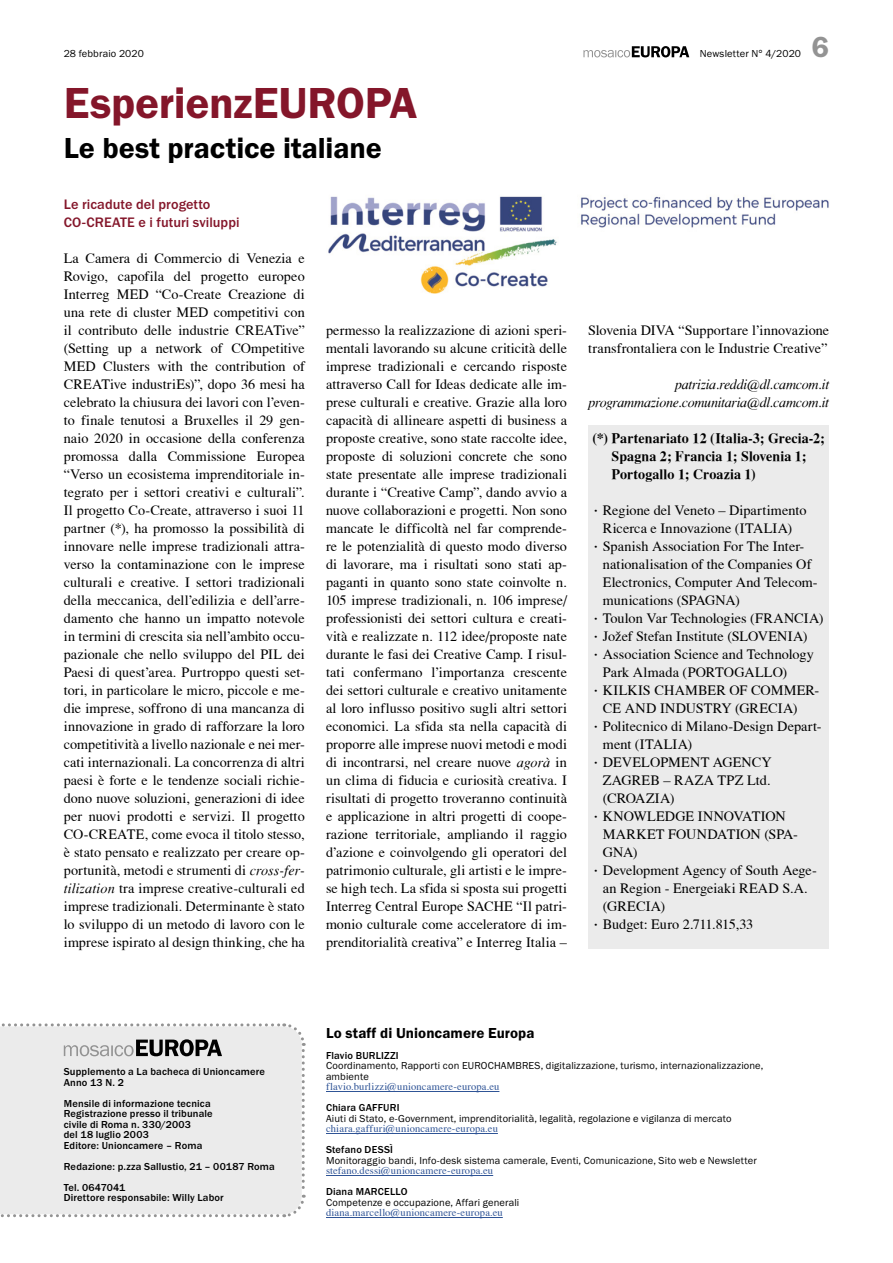
<style>
.page{position:relative;width:893px;height:1263px;background:#fff}
.page>*{position:absolute;margin:0;border:0;box-sizing:border-box;transform-origin:0 0}
.t1{font:600 45px "Franklin Gothic Itc T";letter-spacing:-.005em;color:#84162a}
.t2{font:600 30px "Franklin Gothic Itc T";color:#000}
.t3{font:600 30px "Franklin Gothic Itc T";color:#939393}
.t4{font:600 15px "Franklin Gothic Itc T";letter-spacing:.005em;color:#000}
.t5{font:14.25px/18px "T Acc LAD";letter-spacing:.005em;color:#000;text-align:justify}
.t6{font:14.25px/18px "T Acc LAD Bold";color:#000}
.t7{font:14.25px/18px "T Acc LAD Italic";letter-spacing:-.025em;color:#000;text-align:right}
.t8{font:500 14.25px/18px "Franklin Gothic Itc T";letter-spacing:.005em;color:#84162a}
.t9{font:10.5px/10.5px "Franklin Gothic Itc T";letter-spacing:.015em;color:#000}
.t10{font:500 10.5px/10.5px "Franklin Gothic Itc T";letter-spacing:.015em;color:#000}
.t11{font:10.5px "T Acc LAD";letter-spacing:.015em;color:#2f5496}
.s1{font-family:"T Acc LAD Italic"}
.s2{font-family:"Eurostile Extended Two"}
</style>
<div class="page">
<svg style="left:583px;top:46px;width:106px;height:11px"></svg>
<svg style="left:0;top:1023px;width:306px;height:195px"></svg>
<hr style="left:326px;top:1091px;width:173px;height:1px;background:#2f5496">
<hr style="left:326px;top:1133px;width:172px;height:1px;background:#2f5496">
<hr style="left:326px;top:1175px;width:167px;height:1px;background:#2f5496">
<hr style="left:326px;top:1217px;width:177px;height:1px;background:#2f5496">
<img style="left:328px;top:196px;width:501px;height:98px">
<div style="left:588px;top:425px;width:241px;height:523px;background:#ebebeb"></div>
<p class="t9" style="left:64px;top:49px;width:82px">28 febbraio 2020</p>
<p class="t9" style="left:700px;top:49px;width:103px">Newsletter N° 4/2020</p>
<h1 class="t1" style="left:64px;top:77px;width:355px">EsperienzEUROPA</h1>
<h2 class="t2" style="left:64px;top:131px;width:319px">Le best practice italiane</h2>
<h2 class="t3" style="left:812px;top:30px;width:19px">6</h2>
<p class="t8" style="left:64px;top:195px;width:177px">Le ricadute del progetto<br>CO-CREATE e i futuri sviluppi</p>
<p class="t5" style="left:64px;top:249px;width:242px">La Camera di Commercio di Venezia e Rovigo, capofila del progetto europeo Interreg MED “Co-Create Creazione di una rete di cluster MED competitivi con il contributo delle industrie CREATive” (Setting up a network of COmpetitive MED Clusters with the contribution of CREATive industriEs)”, dopo 36 mesi ha celebrato la chiusura dei lavori con l’even&shy;to finale tenutosi a Bruxelles il 29 gen&shy;naio 2020 in occasione della conferenza promossa dalla Commissione Europea “Verso un ecosistema imprenditoriale in&shy;tegrato per i settori creativi e culturali”.<br>Il progetto Co-Create, attraverso i suoi 11 partner (*), ha promosso la possibilità di innovare nelle imprese tradizionali attra&shy;verso la contaminazione con le imprese culturali e creative. I settori tradizionali della meccanica, dell’edilizia e dell’arre&shy;damento che hanno un impatto notevole in termini di crescita sia nell’ambito occu&shy;pazionale che nello sviluppo del PIL dei Paesi di quest’area. Purtroppo questi set&shy;tori, in particolare le micro, piccole e me&shy;die imprese, soffrono di una mancanza di innovazione in grado di rafforzare la loro competitività a livello nazionale e nei mer&shy;cati internazionali. La concorrenza di altri paesi è forte e le tendenze sociali richie&shy;dono nuove soluzioni, generazioni di idee per nuovi prodotti e servizi. Il progetto CO-CREATE, come evoca il titolo stesso, è stato pensato e realizzato per creare op&shy;portunità, metodi e strumenti di <span class="s1">cross-fer&shy;tilization</span> tra imprese creative-culturali ed imprese tradizionali. Determinante è stato lo sviluppo di un metodo di lavoro con le imprese ispirato al design thinking, che ha</p>
<p class="t5" style="left:326px;top:321px;width:242px">permesso la realizzazione di azioni speri&shy;mentali lavorando su alcune criticità delle imprese tradizionali e cercando risposte attraverso Call for Ideas dedicate alle im&shy;prese culturali e creative. Grazie alla loro capacità di allineare aspetti di business a proposte creative, sono state raccolte idee, proposte di soluzioni concrete che sono state presentate alle imprese tradizionali durante i “Creative Camp”, dando avvio a nuove collaborazioni e progetti. Non sono mancate le difficoltà nel far comprende&shy;re le potenzialità di questo modo diverso di lavorare, ma i risultati sono stati ap&shy;paganti in quanto sono state coinvolte n.<br>105 imprese tradizionali, n. 106 imprese/ professionisti dei settori cultura e creati&shy;vità e realizzate n. 112 idee/proposte nate durante le fasi dei Creative Camp. I risul&shy;tati confermano l’importanza crescente dei settori culturale e creativo unitamente al loro influsso positivo sugli altri settori economici. La sfida sta nella capacità di proporre alle imprese nuovi metodi e modi di incontrarsi, nel creare nuove <span class="s1">agorà</span> in un clima di fiducia e curiosità creativa. I risultati di progetto troveranno continuità e applicazione in altri progetti di coope&shy;razione territoriale, ampliando il raggio d’azione e coinvolgendo gli operatori del patrimonio culturale, gli artisti e le impre&shy;se high tech. La sfida si sposta sui progetti Interreg Central Europe SACHE “Il patri&shy;monio culturale come acceleratore di im&shy;prenditorialità creativa” e Interreg Italia –</p>
<p class="t5" style="left:588px;top:321px;width:242px">Slovenia DIVA “Supportare l’innovazione transfrontaliera con le Industrie Creative”</p>
<p class="t7" style="left:588px;top:375px;width:242px">patrizia.reddi@dl.camcom.it programmazione.comunitaria@dl.camcom.it</p>
<p class="t6" style="left:612px;top:429px;width:215px;text-indent:-19px">(*) Partenariato 12 (Italia-3; Grecia-2;<br>Spagna 2; Francia 1; Slovenia 1;<br>Portogallo 1; Croazia 1)</p>
<p class="t5" style="left:592px;top:501px;width:216px"><span class="s2">·</span> Regione del Veneto – Dipartimento</p>
<p class="t5" style="left:603px;top:519px;width:191px">Ricerca e Innovazione (ITALIA)</p>
<p class="t5" style="left:592px;top:537px;width:213px"><span class="s2">·</span> Spanish Association For The Inter-</p>
<p class="t5" style="left:603px;top:555px;width:210px">nationalisation of the Companies Of</p>
<p class="t5" style="left:603px;top:573px;width:216px">Electronics, Computer And Telecom-</p>
<p class="t5" style="left:603px;top:591px;width:138px">munications (SPAGNA)</p>
<p class="t5" style="left:592px;top:609px;width:232px"><span class="s2">·</span> Toulon Var Technologies (FRANCIA)</p>
<p class="t5" style="left:592px;top:627px;width:216px"><span class="s2">·</span> Jo‡ef Stefan Institute (SLOVENIA)</p>
<p class="t5" style="left:592px;top:645px;width:223px"><span class="s2">·</span> Association Science and Technology</p>
<p class="t5" style="left:603px;top:663px;width:186px">Park Almada (PORTOGALLO)</p>
<p class="t5" style="left:592px;top:681px;width:228px"><span class="s2">·</span> KILKIS CHAMBER OF COMMER-</p>
<p class="t5" style="left:603px;top:699px;width:196px">CE AND INDUSTRY (GRECIA)</p>
<p class="t5" style="left:592px;top:717px;width:231px"><span class="s2">·</span> Politecnico di Milano-Design Depart-</p>
<p class="t5" style="left:603px;top:735px;width:91px">ment (ITALIA)</p>
<p class="t5" style="left:592px;top:753px;width:181px"><span class="s2">·</span> DEVELOPMENT AGENCY</p>
<p class="t5" style="left:603px;top:771px;width:169px">ZAGREB – RAZA TPZ Ltd.</p>
<p class="t5" style="left:603px;top:789px;width:73px">(CROAZIA)</p>
<p class="t5" style="left:592px;top:807px;width:195px"><span class="s2">·</span> KNOWLEDGE INNOVATION</p>
<p class="t5" style="left:603px;top:825px;width:196px">MARKET FOUNDATION (SPA-</p>
<p class="t5" style="left:603px;top:843px;width:36px">GNA)</p>
<p class="t5" style="left:592px;top:861px;width:226px"><span class="s2">·</span> Development Agency of South Aege-</p>
<p class="t5" style="left:603px;top:879px;width:206px">an Region - Energeiaki READ S.A.</p>
<p class="t5" style="left:603px;top:897px;width:64px">(GRECIA)</p>
<p class="t5" style="left:592px;top:915px;width:162px"><span class="s2">·</span> Budget: Euro 2.711.815,33</p>
<p class="t10" style="left:64px;top:1066px;width:203px">Supplemento a La bacheca di Unioncamere<br>Anno 13 N. 2</p>
<p class="t10" style="left:64px;top:1098px;width:150px">Mensile di informazione tecnica<br>Registrazione presso il tribunale civile di Roma n. 330/2003<br>del 18 luglio 2003<br>Editore: Unioncamere – Roma</p>
<p class="t10" style="left:64px;top:1155px;width:213px;line-height:21px">Redazione: p.zza Sallustio, 21 – 00187 Roma<br>Tel. 0647041</p>
<p class="t10" style="left:64px;top:1192px;width:161px">Direttore responsabile: Willy Labor</p>
<p class="t4" style="left:326px;top:1024px;width:210px">Lo staff di Unioncamere Europa</p>
<p class="t10" style="left:326px;top:1050px;width:74px">Flavio BURLIZZI</p>
<p class="t9" style="left:326px;top:1060px;width:439px">Coordinamento, Rapporti con EUROCHAMBRES, digitalizzazione, turismo, internazionalizzazione, ambiente</p>
<p class="t11" style="left:326px;top:1081px;width:175px">flavio.burlizzi@unioncamere-europa.eu</p>
<p class="t10" style="left:326px;top:1102px;width:75px">Chiara GAFFURI</p>
<p class="t9" style="left:326px;top:1113px;width:407px">Aiuti di Stato, e-Government, imprenditorialità, legalità, regolazione e vigilanza di mercato</p>
<p class="t11" style="left:326px;top:1123px;width:173px">chiara.gaffuri@unioncamere-europa.eu</p>
<p class="t10" style="left:326px;top:1144px;width:69px">Stefano DESSÌ</p>
<p class="t9" style="left:326px;top:1155px;width:432px">Monitoraggio bandi, Info-desk sistema camerale, Eventi, Comunicazione, Sito web e Newsletter</p>
<p class="t11" style="left:326px;top:1165px;width:169px">stefano.dessi@unioncamere-europa.eu</p>
<p class="t10" style="left:326px;top:1186px;width:83px">Diana MARCELLO</p>
<p class="t9" style="left:326px;top:1197px;width:195px">Competenze e occupazione, Affari generali</p>
<p class="t11" style="left:326px;top:1207px;width:178px">diana.marcello@unioncamere-europa.eu</p>
</div>
